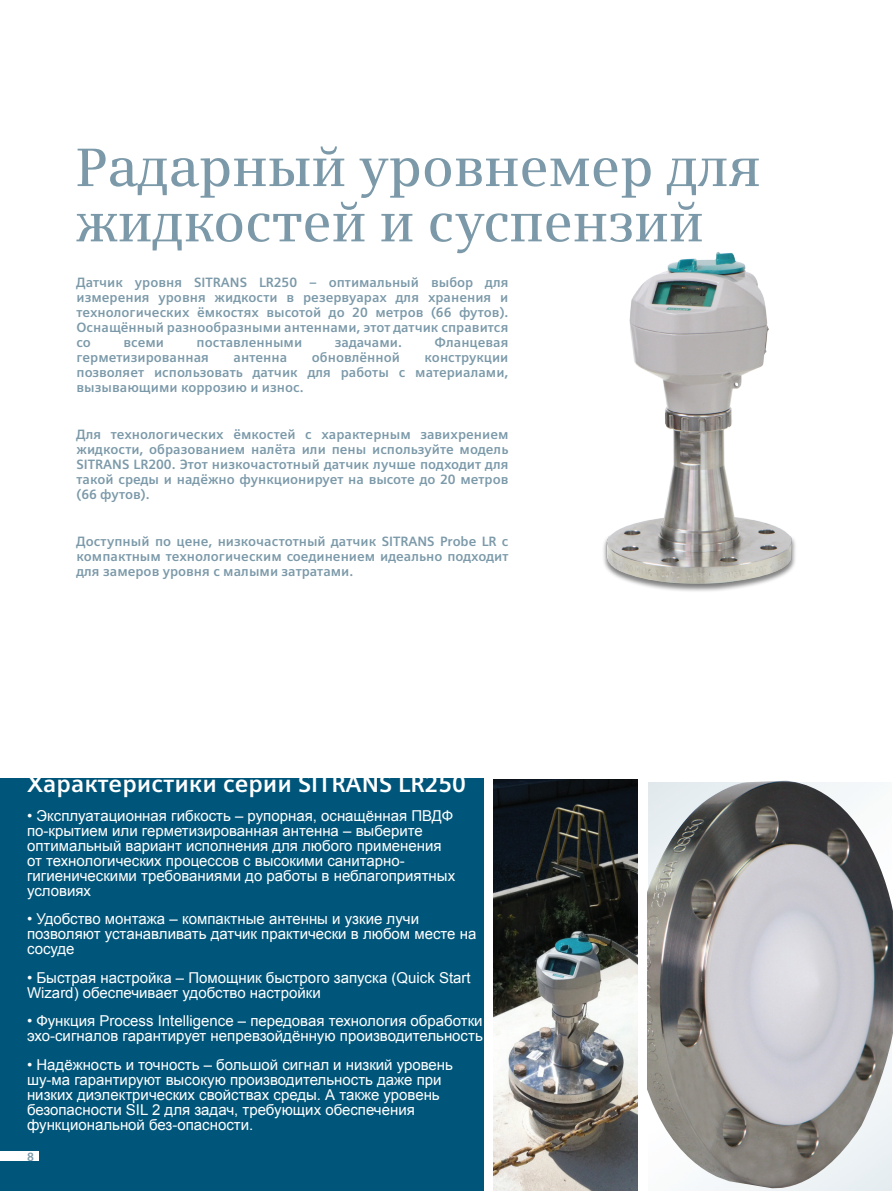
<style>
.page{position:relative;width:893px;height:1191px;background:#fff}
.page>*{position:absolute;margin:0;border:0;box-sizing:border-box;transform-origin:0 0}
._01__Headline__30pt{font:600 54px/55.3px "Siemens Serif";letter-spacing:-.005em;color:#7b99a9}
.Intro_text_blue{font:700 24px "Siemens Sans OT";color:#fff}
.Intro_text_blue-2{font:15px/15px "Arial";color:#fff}
._04__Copy___9pt_4mm{font:700 13.5px/15px "Siemens Sans OT";color:#7b99a9;text-align:justify}
.t1{font:700 12px "Siemens Sans";color:#7b99a9}
</style>
<div class="page">
<img style="left:493px;top:779px;width:400px;height:412px">
<img style="left:648px;top:782px;width:244px;height:409px">
<div style="left:0;top:778px;width:485px;height:413px;background:#00567a"></div>
<div style="left:638px;top:776px;width:8px;height:415px;background:#fff"></div>
<img style="left:603px;top:252px;width:193px;height:339px">
<div style="left:0;top:1151px;width:39px;height:10px;background:#fff"></div>
<p class="_01__Headline__30pt" style="left:76px;top:139px;width:686px">Радарный уровнемер для жидкостей и суспензий</p>
<p class="_04__Copy___9pt_4mm" style="left:77px;top:275px;width:433px">Датчик уровня SITRANS LR250 – оптимальный выбор для измерения уровня жидкости в резервуарах для хранения и технологических ёмкостях высотой до 20 метров (66 футов).<br>Оснащённый разнообразными антеннами, этот датчик справится со</p>
<p class="_04__Copy___9pt_4mm" style="left:123px;top:335px;width:42px">всеми</p>
<p class="_04__Copy___9pt_4mm" style="left:197px;top:335px;width:107px">поставленными</p>
<p class="_04__Copy___9pt_4mm" style="left:335px;top:335px;width:69px">задачами.</p>
<p class="_04__Copy___9pt_4mm" style="left:435px;top:335px;width:75px">Фланцевая</p>
<p class="_04__Copy___9pt_4mm" style="left:77px;top:350px;width:134px">герметизированная</p>
<p class="_04__Copy___9pt_4mm" style="left:234px;top:350px;width:55px">антенна</p>
<p class="_04__Copy___9pt_4mm" style="left:312px;top:350px;width:90px">обновлённой</p>
<p class="_04__Copy___9pt_4mm" style="left:77px;top:350px;width:433px;text-indent:348px">конструкции позволяет использовать датчик для работы с материалами, вызывающими коррозию и износ.</p>
<p class="_04__Copy___9pt_4mm" style="left:77px;top:427px;width:433px">Для технологических ёмкостей с характерным завихрением жидкости, образованием налёта или пены используйте модель SITRANS LR200. Этот низкочастотный датчик лучше подходит для такой среды и надёжно функционирует на высоте до 20 метров (66 футов).</p>
<p class="_04__Copy___9pt_4mm" style="left:77px;top:534px;width:433px">Доступный по цене, низкочастотный датчик SITRANS Probe LR с компактным технологическим соединением идеально подходит для замеров уровня с малыми затратами.</p>
<p class="Intro_text_blue" style="left:27px;top:770px;width:441px">Характеристики серии SITRANS LR250</p>
<p class="Intro_text_blue-2" style="left:27px;top:808px;width:430px">• Эксплуатационная гибкость – рупорная, оснащённая ПВДФ по-крытием или герметизированная антенна – выберите оптимальный вариант исполнения для любого применения от технологических процессов с высокими санитарно&shy;гигиеническими требованиями до работы в неблагоприятных условиях</p>
<p class="Intro_text_blue-2" style="left:27px;top:911px;width:451px">• Удобство монтажа – компактные антенны и узкие лучи позволяют устанавливать датчик практически в любом месте на сосуде</p>
<p class="Intro_text_blue-2" style="left:27px;top:970px;width:445px">• Быстрая настройка – Помощник быстрого запуска (Quick Start<br>Wizard) обеспечивает удобство настройки</p>
<p class="Intro_text_blue-2" style="left:27px;top:1013px;width:457px">• Функция Process Intelligence – передовая технология обработки эхо-сигналов гарантирует непревзойдённую производительность</p>
<p class="Intro_text_blue-2" style="left:27px;top:1057px;width:428px">• Надёжность и точность – большой сигнал и низкий уровень шу-ма гарантируют высокую производительность даже при низких диэлектрических свойствах среды. А также уровень безопасности SIL 2 для задач, требующих обеспечения функциональной без-опасности.</p>
<p class="t1" style="left:27px;top:1149px;width:8px">8</p>
<p class="t1" style="left:21px;top:1150px;width:15px">12</p>
</div>
